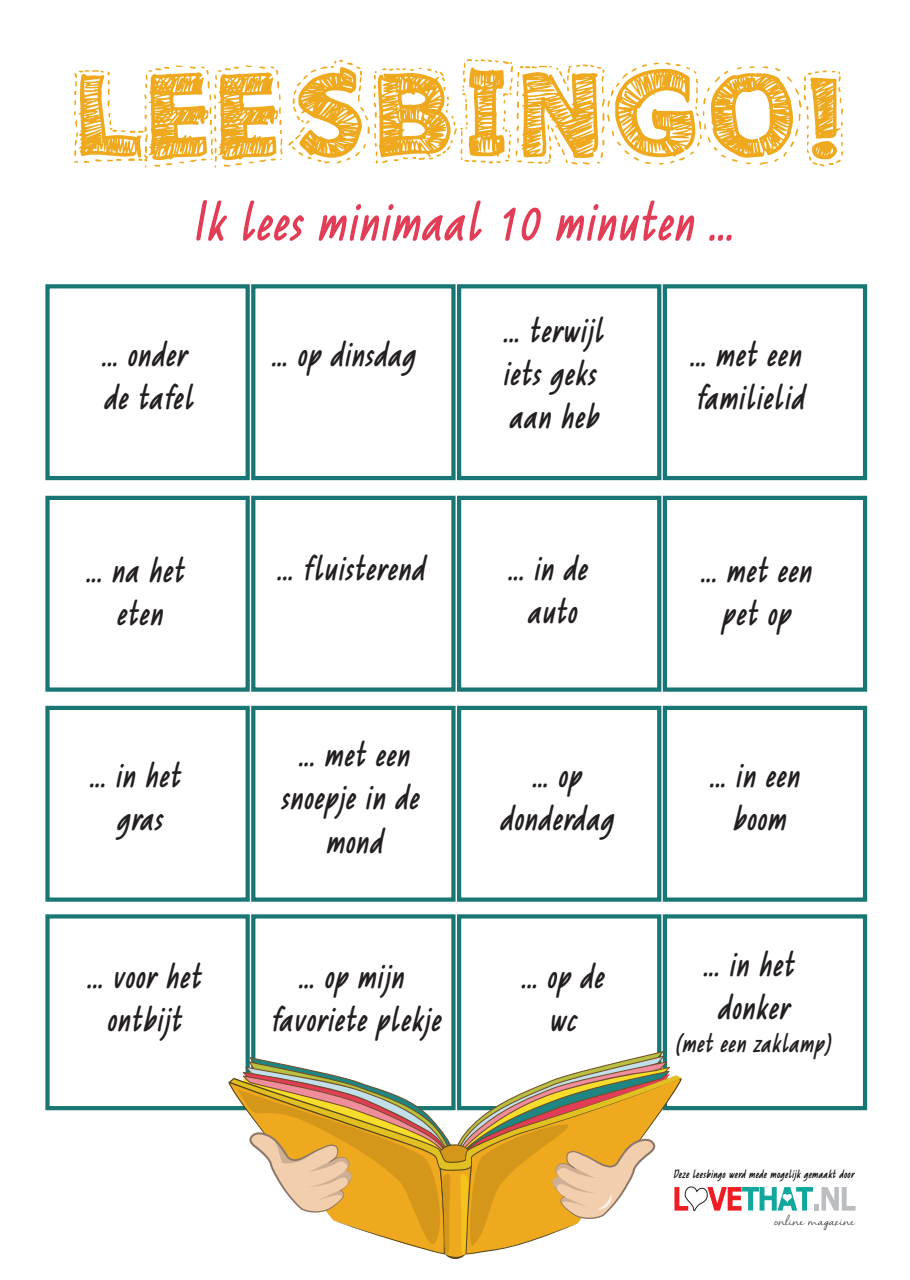
<style>
.page{position:relative;width:910px;height:1280px;background:#fff}
.page>*{position:absolute;margin:0;border:0;box-sizing:border-box;transform-origin:0 0}
.t1{font:119.25px "Needlework Good";color:#eea91e}
.t2{font:italic 56.1px "Reprineato";color:#e23d56}
.t3{font:italic 36px/43.2px "Reprineato";color:#231f20;text-align:center}
.t4{font:italic 27px "Reprineato";color:#231f20}
.t5{font:12.3px "Nella Sue Demo";color:#231f20}
.t6{font:italic 12px "Reprineato";color:#110f0c}
</style>
<div class="page">
<div style="left:45px;top:284px;width:205px;height:196px;background:#fff;border:4px solid #187775"></div>
<div style="left:251px;top:284px;width:205px;height:196px;background:#fff;border:4px solid #187775"></div>
<div style="left:457px;top:284px;width:204px;height:196px;background:#fff;border:4px solid #187775"></div>
<div style="left:663px;top:284px;width:204px;height:196px;background:#fff;border:4px solid #187775"></div>
<div style="left:45px;top:496px;width:205px;height:196px;background:#fff;border:4px solid #187775"></div>
<div style="left:251px;top:496px;width:205px;height:196px;background:#fff;border:4px solid #187775"></div>
<div style="left:457px;top:496px;width:204px;height:196px;background:#fff;border:4px solid #187775"></div>
<div style="left:663px;top:496px;width:204px;height:196px;background:#fff;border:4px solid #187775"></div>
<div style="left:45px;top:706px;width:205px;height:196px;background:#fff;border:4px solid #187775"></div>
<div style="left:251px;top:706px;width:205px;height:196px;background:#fff;border:4px solid #187775"></div>
<div style="left:457px;top:706px;width:204px;height:196px;background:#fff;border:4px solid #187775"></div>
<div style="left:663px;top:706px;width:204px;height:196px;background:#fff;border:4px solid #187775"></div>
<div style="left:45px;top:914px;width:205px;height:196px;background:#fff;border:4px solid #187775"></div>
<div style="left:251px;top:914px;width:205px;height:196px;background:#fff;border:4px solid #187775"></div>
<div style="left:457px;top:914px;width:204px;height:196px;background:#fff;border:4px solid #187775"></div>
<div style="left:663px;top:914px;width:204px;height:196px;background:#fff;border:4px solid #187775"></div>
<svg style="left:228px;top:1051px;width:627px;height:208px"></svg>
<h1 class="t1" style="left:75px;top:40px;width:767px">LEESBINGO!</h1>
<h2 class="t2" style="left:191px;top:188px;width:543px">Ik lees minimaal 10 minuten ...</h2>
<p class="t3" style="left:101px;top:332px;width:94px;text-align:left">... onder de tafel</p>
<p class="t3" style="left:271px;top:332px;width:146px">... op dinsdag</p>
<p class="t3" style="left:502px;top:308px;width:103px;text-align:left">... terwijl iets geks aan heb</p>
<p class="t3" style="left:689px;top:332px;width:116px;text-align:left">... met een familielid</p>
<p class="t3" style="left:85px;top:548px;width:100px">... na het eten</p>
<p class="t3" style="left:276px;top:547px;width:150px">... fluisterend</p>
<p class="t3" style="left:507px;top:547px;width:81px">... in de auto</p>
<p class="t3" style="left:700px;top:548px;width:113px">... met een pet op</p>
<p class="t3" style="left:89px;top:754px;width:93px">... in het gras</p>
<p class="t3" style="left:280px;top:733px;width:140px">... met een snoepje in de mond</p>
<p class="t3" style="left:499px;top:753px;width:116px">... op donderdag</p>
<p class="t3" style="left:709px;top:754px;width:92px">... in een boom</p>
<p class="t3" style="left:86px;top:955px;width:116px">... voor het ontbijt</p>
<p class="t3" style="left:270px;top:955px;width:172px">... op mijn favoriete plekje</p>
<p class="t3" style="left:520px;top:955px;width:85px">... op de wc</p>
<p class="t3" style="left:702px;top:943px;width:93px">... in het donker</p>
<p class="t4" style="left:674px;top:1026px;width:159px">(met een zaklamp)</p>
<p class="t6" style="left:673px;top:1166px;width:183px">Deze leesbingo werd mede mogelijk gemaakt door</p>
<p class="t5" style="left:775px;top:1213px;width:82px">online magazine</p>
</div>
